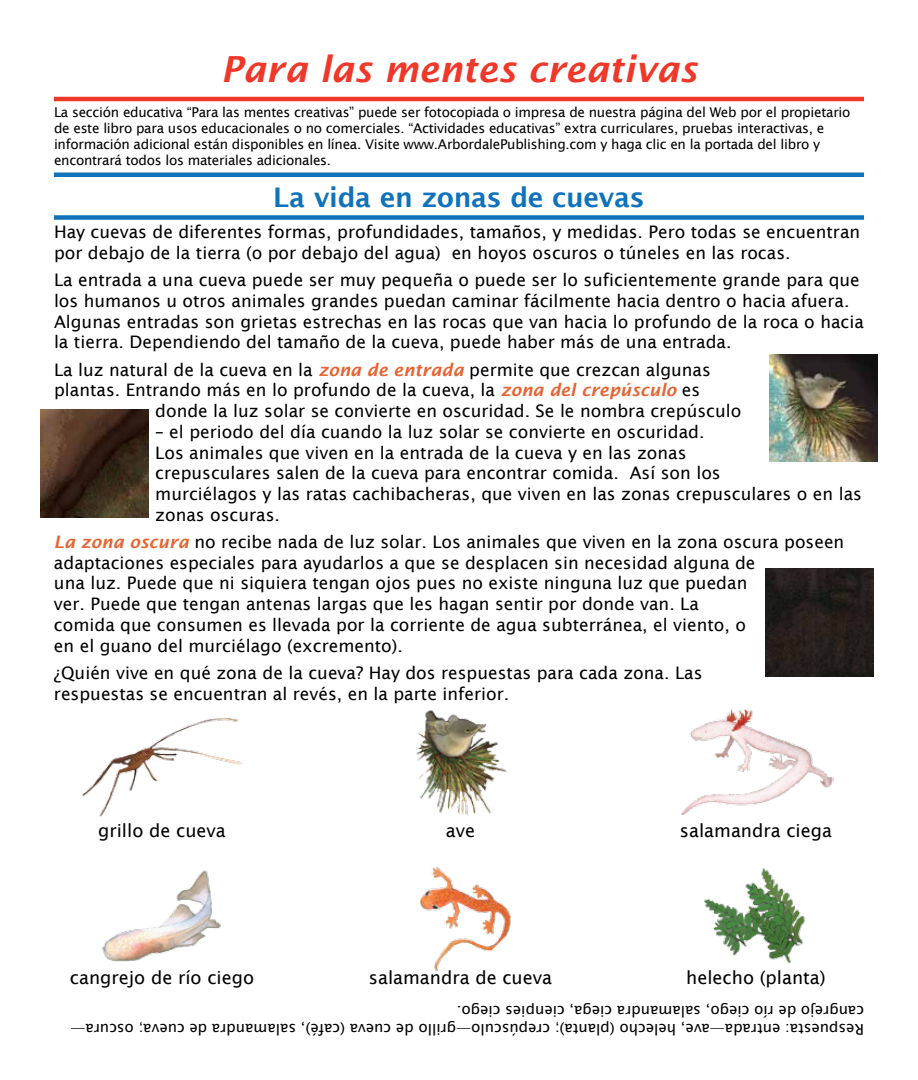
<style>
.page{position:relative;width:918px;height:1080px;background:#fff}
.page>*{position:absolute;margin:0;border:0;box-sizing:border-box;transform-origin:0 0}
.t1{font:italic 600 36px "Lucida Sans";color:#ef3829}
.t2{font:600 27px "Lucida Sans";letter-spacing:-.015em;color:#1072ba}
.t3{font:18px "Lucida Sans";color:#000}
.t4{font:17.25px/20.7px "Lucida Sans";color:#000}
.t5{font:15px/18px "Lucida Sans";color:#000}
.t6{font:13.5px/16.2px "Lucida Sans";letter-spacing:-.02em;color:#000}
.s1{font-weight:600;font-style:italic;color:#e76433}
</style>
<div class="page">
<img style="left:766px;top:568px;width:108px;height:108px">
<img style="left:40px;top:410px;width:108px;height:108px">
<img style="left:102px;top:870px;width:119px;height:92px">
<img style="left:770px;top:354px;width:108px;height:108px">
<img style="left:681px;top:709px;width:152px;height:106px">
<img style="left:420px;top:867px;width:91px;height:104px">
<img style="left:416px;top:710px;width:91px;height:105px">
<img style="left:82px;top:717px;width:161px;height:100px">
<img style="left:704px;top:868px;width:101px;height:95px">
<hr style="left:54px;top:97px;width:810px;height:4px;background:#ef3829">
<div style="left:54px;top:215px;width:810px;height:5px;background:#1072ba"></div>
<div style="left:54px;top:172px;width:810px;height:5px;background:#1072ba"></div>
<h1 class="t1" style="left:221px;top:48px;width:478px">Para las mentes creativas</h1>
<p class="t6" style="left:54px;top:104px;width:798px">La sección educativa “Para las mentes creativas” puede ser fotocopiada o impresa de nuestra página del Web por el propietario de este libro para usos educacionales o no comerciales. “Actividades educativas” extra curriculares, pruebas interactivas, e información adicional están disponibles en línea. Visite www.ArbordalePublishing.com y haga clic en la portada del libro y encontrará todos los materiales adicionales.</p>
<h2 class="t2" style="left:273px;top:182px;width:373px">La vida en zonas de cuevas</h2>
<p class="t4" style="left:54px;top:222px;width:808px">Hay cuevas de diferentes formas, profundidades, tamaños, y medidas. Pero todas se encuentran por debajo de la tierra (o por debajo del agua) en hoyos oscuros o túneles en las rocas.</p>
<p class="t4" style="left:54px;top:270px;width:811px">La entrada a una cueva puede ser muy pequeña o puede ser lo suficientemente grande para que los humanos u otros animales grandes puedan caminar fácilmente hacia dentro o hacia afuera.<br>Algunas entradas son grietas estrechas en las rocas que van hacia lo profundo de la roca o hacia la tierra. Dependiendo del tamaño de la cueva, puede haber más de una entrada.</p>
<p class="t4" style="left:54px;top:359px;width:658px">La luz natural de la cueva en la <span class="s1">zona de entrada</span> permite que crezcan algunas</p>
<p class="t4" style="left:54px;top:380px;width:648px">plantas. Entrando más en lo profundo de la cueva, la <span class="s1">zona del crepúsculo</span> es</p>
<p class="t4" style="left:155px;top:401px;width:588px">donde la luz solar se convierte en oscuridad. Se le nombra crepúsculo</p>
<p class="t4" style="left:155px;top:421px;width:708px">– el periodo del día cuando la luz solar se convierte en oscuridad.<br>Los animales que viven en la entrada de la cueva y en las zonas<br>crepusculares salen de la cueva para encontrar comida. Así son los<br>murciélagos y las ratas cachibacheras, que viven en las zonas crepusculares o en las zonas oscuras.</p>
<p class="t4" style="left:54px;top:532px;width:792px"><span class="s1">La zona oscura</span> no recibe nada de luz solar. Los animales que viven en la zona oscura poseen adaptaciones especiales para ayudarlos a que se desplacen sin necesidad alguna de<br>una luz. Puede que ni siquiera tengan ojos pues no existe ninguna luz que puedan<br>ver. Puede que tengan antenas largas que les hagan sentir por donde van. La<br>comida que consumen es llevada por la corriente de agua subterránea, el viento, o<br>en el guano del murciélago (excremento).</p>
<p class="t4" style="left:54px;top:662px;width:650px">¿Quién vive en qué zona de la cueva? Hay dos respuestas para cada zona. Las respuestas se encuentran al revés, en la parte inferior.</p>
<p class="t3" style="left:98px;top:820px;width:129px">grillo de cueva</p>
<p class="t3" style="left:446px;top:820px;width:31px">ave</p>
<p class="t3" style="left:680px;top:820px;width:154px">salamandra ciega</p>
<p class="t3" style="left:70px;top:967px;width:186px">cangrejo de río ciego</p>
<p class="t3" style="left:686px;top:967px;width:141px">helecho (planta)</p>
<p class="t3" style="left:369px;top:967px;width:185px">salamandra de cueva</p>
<p class="t5" style="left:864px;top:1039px;width:795px;rotate:-180deg">Respuesta: entrada—ave, helecho (planta); crepúsculo—grillo de cueva (café), salamandra de cueva; oscura— cangrejo de río ciego, salamandra ciega, cienpies ciego.</p>
</div>
